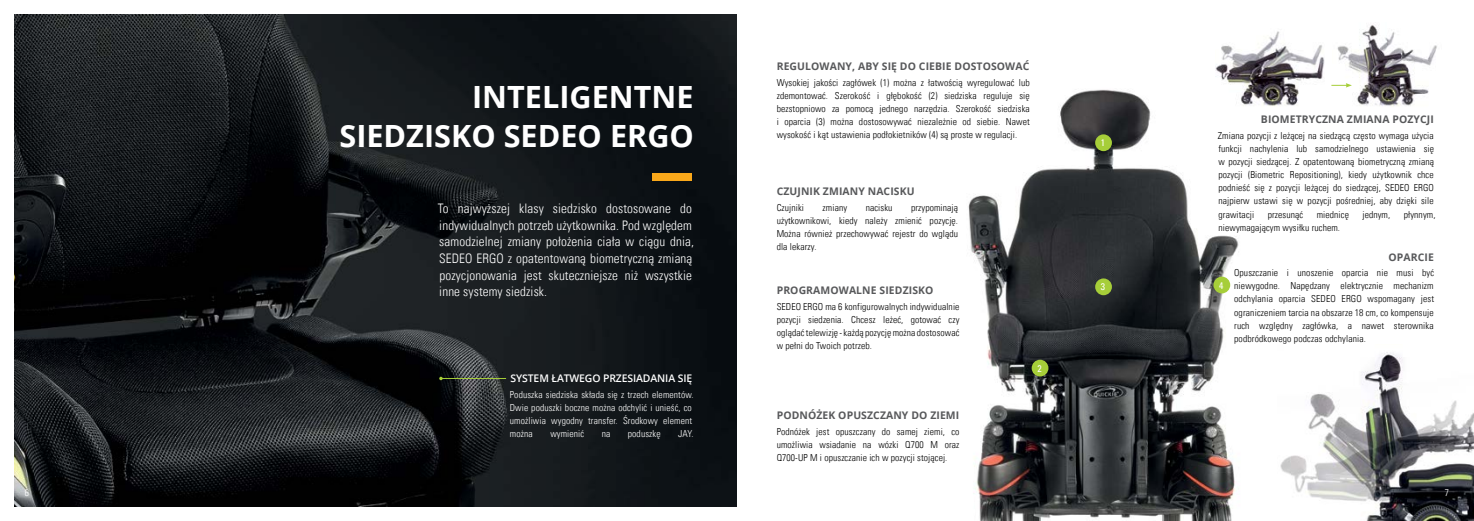
<style>
.page{position:relative;width:1474px;height:521px;background:#fff}
.page>*{position:absolute;margin:0;border:0;box-sizing:border-box;transform-origin:0 0}
.t1{font:700 30.62px/39.4px "Open Sans";color:#fff;text-align:right}
.t2{font:13.12px/16.6px "Univers Com 47 Light Cond";letter-spacing:.01em;color:#fff}
.t3{font:700 10.5px "Open Sans";letter-spacing:.01em;color:#58595b}
.t4{font:600 10.5px "Open Sans";letter-spacing:-.01em;color:#fff}
.t5{font:9.62px/13.1px "Univers Com 47 Light Cond";letter-spacing:.01em;color:#000;text-align:justify}
.t6{font:9.62px/13.1px "Univers Com 47 Light Cond";letter-spacing:.01em;color:#fff}
.t7{font:condensed 9.62px "Univers Com 57";color:#fff}
</style>
<div class="page">
<img style="left:968px;top:60px;width:357px;height:461px">
<img style="left:15px;top:15px;width:722px;height:491px">
<img style="left:1337px;top:25px;width:100px;height:82px">
<img style="left:1215px;top:31px;width:109px;height:76px">
<img style="left:1277px;top:345px;width:196px;height:176px">
<hr style="left:441px;top:378px;width:65px;height:1px;background:#a6ce39">
<div style="left:1095px;top:134px;width:16px;height:17px;background:#a6ce39;border-radius:50%"></div>
<div style="left:1031px;top:360px;width:17px;height:16px;background:#a6ce39;border-radius:50%"></div>
<div style="left:1095px;top:278px;width:16px;height:17px;background:#a6ce39;border-radius:50%"></div>
<div style="left:1213px;top:277px;width:17px;height:16px;background:#a6ce39;border-radius:50%"></div>
<svg style="left:1331px;top:83px;width:20px;height:5px"></svg>
<div style="left:652px;top:173px;width:40px;height:8px;background:#faa81a"></div>
<h1 class="t1" style="left:339px;top:76px;width:356px">INTELIGENTNE<br>SIEDZISKO SEDEO ERGO</h1>
<p class="t2" style="left:438px;top:200px;width:258px">To najwyższej klasy siedzisko dostosowane do indywidualnych potrzeb użytkownika. Pod względem samodzielnej zmiany położenia ciała w ciągu dnia, SEDEO ERGO z opatentowaną biometryczną zmianą pozycjonowania jest skuteczniejsze niż wszystkie inne systemy siedzisk.</p>
<p class="t4" style="left:510px;top:371px;width:183px">SYSTEM ŁATWEGO PRZESIADANIA SIĘ</p>
<p class="t6" style="left:510px;top:388px;width:185px">Poduszka siedziska składa się z trzech elementów.<br>Dwie poduszki boczne można odchylić i unieść, co umożliwia wygodny transfer. Środkowy element można</p>
<p class="t6" style="left:550px;top:427px;width:35px">wymienić</p>
<p class="t6" style="left:601px;top:427px;width:10px">na</p>
<p class="t6" style="left:628px;top:427px;width:34px">poduszkę</p>
<p class="t6" style="left:678px;top:427px;width:17px">JAY.</p>
<p class="t3" style="left:776px;top:59px;width:254px">REGULOWANY, ABY SIĘ DO CIEBIE DOSTOSOWAĆ</p>
<p class="t5" style="left:776px;top:76px;width:255px">Wysokiej jakości zagłówek (1) można z łatwością wyregulować lub zdemontować. Szerokość i głębokość (2) siedziska reguluje się bezstopniowo za pomocą jednego narzędzia. Szerokość siedziska i oparcia (3) można dostosowywać niezależnie od siebie. Nawet wysokość i kąt ustawienia podłokietników (4) są proste w regulacji.</p>
<p class="t3" style="left:776px;top:184px;width:139px">CZUJNIK ZMIANY NACISKU</p>
<p class="t5" style="left:776px;top:201px;width:29px">Czujniki</p>
<p class="t5" style="left:822px;top:201px;width:26px">zmiany</p>
<p class="t5" style="left:865px;top:201px;width:28px">nacisku</p>
<p class="t5" style="left:776px;top:201px;width:183px;text-indent:134px">przypominają użytkownikowi, kiedy należy zmienić pozycję.<br>Można również przechowywać rejestr do wglądu dla lekarzy.</p>
<p class="t3" style="left:776px;top:283px;width:158px">PROGRAMOWALNE SIEDZISKO</p>
<p class="t5" style="left:776px;top:300px;width:184px">SEDEO ERGO ma 6 konfigurowalnych indywidualnie pozycji siedzenia. Chcesz leżeć, gotować czy oglądać telewizję - każdą pozycję można dostosować w pełni do Twoich potrzeb.</p>
<p class="t3" style="left:776px;top:408px;width:184px">PODNÓŻEK OPUSZCZANY DO ZIEMI</p>
<p class="t5" style="left:776px;top:425px;width:184px">Podnóżek jest opuszczany do samej ziemi, co umożliwia wsiadanie na wózki Q700 M oraz Q700-UP M i opuszczanie ich w pozycji stojącej.</p>
<p class="t7" style="left:1037px;top:362px;width:6px">2</p>
<p class="t7" style="left:1100px;top:137px;width:6px">1</p>
<p class="t3" style="left:1260px;top:112px;width:174px">BIOMETRYCZNA ZMIANA POZYCJI</p>
<p class="t5" style="left:1217px;top:129px;width:218px">Zmiana pozycji z leżącej na siedzącą często wymaga użycia funkcji nachylenia lub samodzielnego ustawienia się w pozycji siedzącej. Z opatentowaną biometryczną zmianą pozycji (Biometric Repositioning), kiedy użytkownik chce podnieść się z pozycji leżącej do siedzącej, SEDEO ERGO najpierw ustawi się w pozycji pośredniej, aby dzięki sile grawitacji</p>
<p class="t5" style="left:1267px;top:208px;width:37px">przesunąć</p>
<p class="t5" style="left:1316px;top:208px;width:34px">miednicę</p>
<p class="t5" style="left:1362px;top:208px;width:29px">jednym,</p>
<p class="t5" style="left:1403px;top:208px;width:33px">płynnym,</p>
<p class="t5" style="left:1218px;top:221px;width:123px">niewymagającym wysiłku ruchem.</p>
<p class="t7" style="left:1100px;top:281px;width:6px">3</p>
<p class="t7" style="left:1219px;top:279px;width:6px">4</p>
<p class="t3" style="left:1388px;top:249px;width:47px">OPARCIE</p>
<p class="t5" style="left:1233px;top:266px;width:201px">Opuszczanie i unoszenie oparcia nie musi być niewygodne. Napędzany elektrycznie mechanizm odchylania oparcia SEDEO ERGO wspomagany jest ograniczeniem tarcia na obszarze 18 cm, co kompensuje ruch względny zagłówka, a nawet sterownika podbródkowego podczas odchylania.</p>
<p class="t6" style="left:25px;top:486px;width:6px">6</p>
<p class="t6" style="left:1444px;top:486px;width:6px">7</p>
</div>
